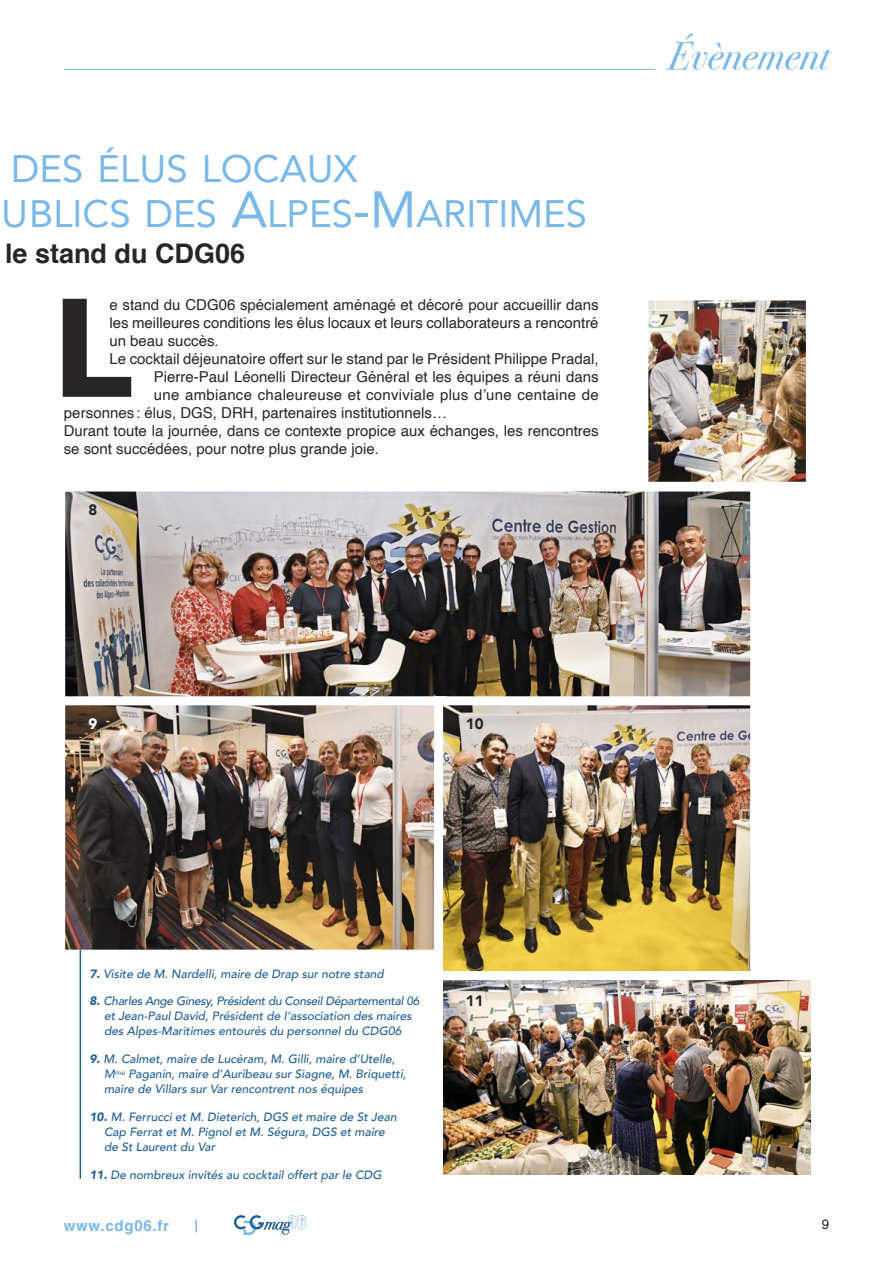
<style>
.page{position:relative;width:893px;height:1263px;background:#fff}
.page>*{position:absolute;margin:0;border:0;box-sizing:border-box;transform-origin:0 0}
.t1{font:900 138.45px "Avenir";color:#272526;scale:1.11 1}
.t2{font:italic 39px "Bodoni Svty Two OSITCTT";letter-spacing:.01em;color:#7ab8e8}
.t3{font:38.25px/45px "Avenir";color:#7ab8e8}
.t4{font:700 27px "Helvetica";color:#272526}
.t5{font:15px/18px "Helvetica";color:#272526;text-align:justify}
.t6{font:15px "Helvetica";letter-spacing:.02em;color:#272526}
.t7{font:700 15px "Helvetica";letter-spacing:.05em;color:#7ab8e8}
.t8{font:900 15px "Avenir";color:#272526}
.t9{font:900 15px "Avenir";color:#fff}
.t10{font:13.5px "Helvetica";color:#272526}
.t11{font:italic 500 12px/15px "Avenir";color:#1e5f98}
.s1{font-size:51px}
.s2{font-weight:900}
.s3{font-weight:400}
</style>
<div class="page">
<svg style="left:195px;top:1219px;width:2px;height:13px"></svg>
<svg style="left:234px;top:1215px;width:72px;height:20px"></svg>
<hr style="left:64px;top:69px;width:591px;height:1px;background:#7ab8e8">
<img style="left:66px;top:492px;width:683px;height:204px">
<div style="left:56px;top:482px;width:703px;height:374px;border:9px solid #fff"></div>
<img style="left:66px;top:706px;width:368px;height:243px">
<div style="left:56px;top:696px;width:390px;height:263px;border:9px solid #fff"></div>
<img style="left:649px;top:301px;width:156px;height:180px">
<img style="left:443px;top:980px;width:367px;height:194px">
<hr style="left:80px;top:949px;width:1px;height:230px;background:#1e5f98">
<img style="left:444px;top:706px;width:305px;height:264px">
<div style="left:434px;top:696px;width:325px;height:284px;border:9px solid #fff"></div>
<img style="left:76px;top:494px;width:42px;height:37px">
<p class="t3" style="left:1px;top:148px;width:587px">DES ÉLUS LOCAUX<br>UBLICS DES <span class="s1">A</span>LPES<span class="s1">-M</span>ARITIMES</p>
<p class="t4" style="left:5px;top:242px;width:242px">le stand du CDG06</p>
<p class="t5" style="left:109px;top:297px;width:491px">e stand du CDG06 spécialement aménagé et décoré pour accueillir dans les meilleures conditions les élus locaux et leurs collaborateurs a rencontré un beau succès.</p>
<p class="t5" style="left:109px;top:351px;width:491px">Le cocktail déjeunatoire offert sur le stand par le Président Philippe Pradal,</p>
<p class="t5" style="left:154px;top:369px;width:446px">Pierre-Paul Léonelli Directeur Général et les équipes a réuni dans</p>
<p class="t6" style="left:154px;top:389px;width:446px">une ambiance chaleureuse et conviviale plus d’une centaine de</p>
<p class="t5" style="left:64px;top:405px;width:385px">personnes : élus, DGS, DRH, partenaires institutionnels…</p>
<p class="t5" style="left:64px;top:423px;width:536px">Durant toute la journée, dans ce contexte propice aux échanges, les rencontres se sont succédées, pour notre plus grande joie.</p>
<p class="t1" style="left:51px;top:258px;width:76px">L</p>
<p class="t8" style="left:88px;top:500px;width:10px">8</p>
<p class="t2" style="left:668px;top:32px;width:163px">Évènement</p>
<p class="t8" style="left:659px;top:310px;width:10px">7</p>
<p class="t9" style="left:88px;top:713px;width:10px">9</p>
<p class="t8" style="left:466px;top:713px;width:19px">10</p>
<p class="t11" style="left:89px;top:966px;width:296px"><span class="s2">7.</span> Visite de M. Nardelli, maire de Drap sur notre stand</p>
<p class="t11" style="left:89px;top:994px;width:331px;text-align:center"><span class="s2">8.</span> Charles Ange Ginesy, Président du Conseil Départemental 06 et Jean-Paul David, Président de l’association des maires des Alpes-Maritimes entourés du personnel du CDG06</p>
<p class="t11" style="left:104px;top:1052px;width:304px;text-indent:-15px"><span class="s2">9.</span> M. Calmet, maire de Lucéram, M. Gilli, maire d’Utelle,<br><span class="s3">M</span><sup>me</sup> Paganin, maire d’Auribeau sur Siagne, M. Briquetti, maire de Villars sur Var rencontrent nos équipes</p>
<p class="t11" style="left:104px;top:1110px;width:294px;text-indent:-15px"><span class="s2">10.</span> M. Ferrucci et M. Dieterich, DGS et maire de St Jean<br>Cap Ferrat et M. Pignol et M. Ségura, DGS et maire de St Laurent du Var</p>
<p class="t11" style="left:89px;top:1167px;width:294px"><span class="s2">11.</span> De nombreux invités au cocktail offert par le CDG</p>
<p class="t8" style="left:466px;top:991px;width:19px">11</p>
<p class="t7" style="left:64px;top:1219px;width:107px">www.cdg06.fr</p>
<p class="t10" style="left:822px;top:1219px;width:9px">9</p>
</div>
